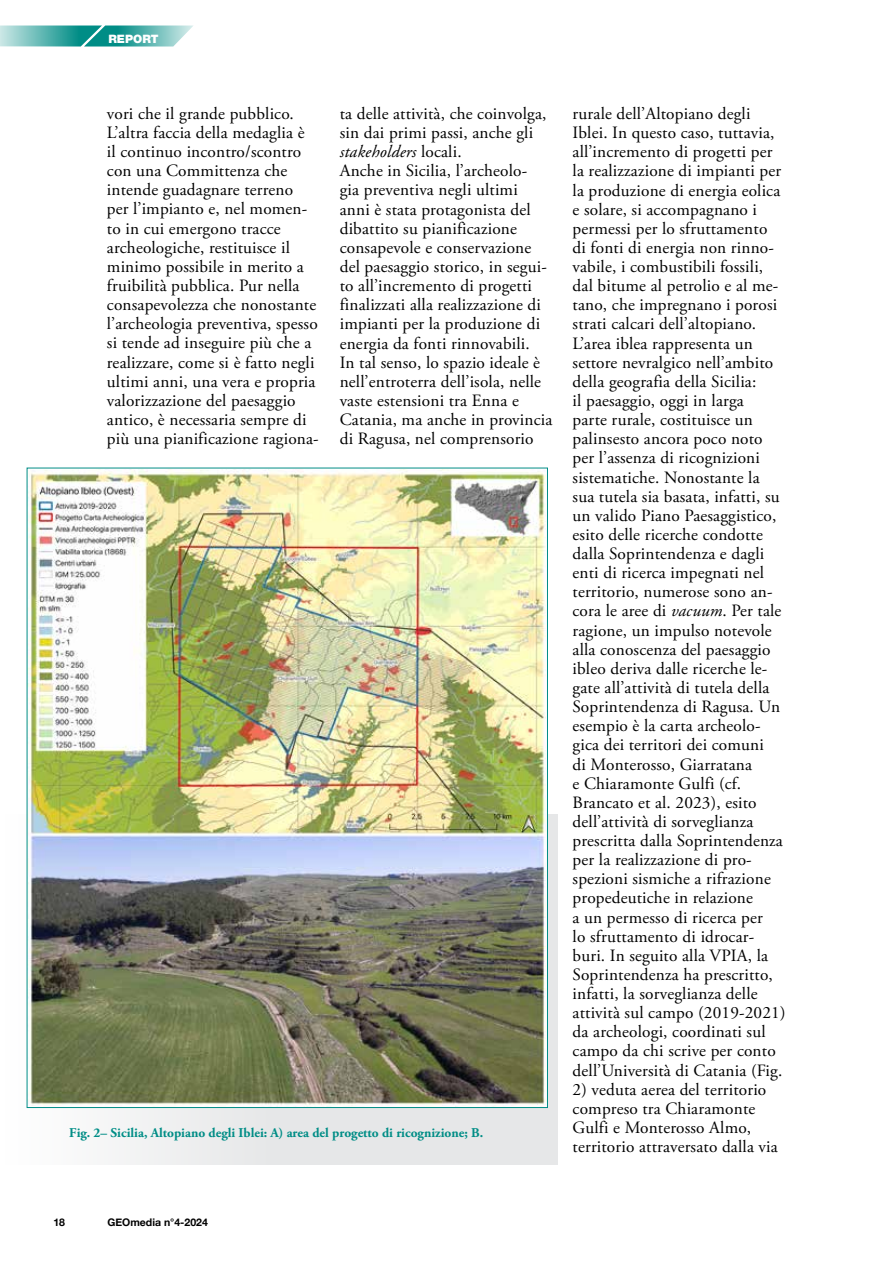
<style>
.page{position:relative;width:893px;height:1263px;background:#fff}
.page>*{position:absolute;margin:0;border:0;box-sizing:border-box;transform-origin:0 0}
.t1{font:17.25px/19.2px "Adobe Garamond Pro";color:#000}
.t2{font:17.25px/19.2px "Adobe Garamond Pro";letter-spacing:-.105em;color:#000}
.t3{font:700 13.35px "Adobe Garamond Pro";color:#008d86}
.t4{font:900 11.55px "Helvetica Neue";color:#fff}
.t5{font:700 10.5px "Helvetica Neue";color:#000}
.s1{font-style:italic}
</style>
<div class="page">
<svg style="left:0;top:26px;width:193px;height:21px;background:#5fb7b3"></svg>
<svg style="left:5px;top:814px;width:553px;height:350px;fill:#e8e9ea"></svg>
<img style="left:29px;top:470px;width:517px;height:636px">
<p class="t4" style="left:108px;top:32px;width:52px">REPORT</p>
<p class="t2" style="left:107px;top:104px;width:213px">vori che il grande pubblico.<br>L’altra faccia della medaglia è<br>il continuo incontro/scontro con una Committenza che intende guadagnare terreno per l’impianto e, nel momen&shy;to in cui emergono tracce archeologiche, restituisce il minimo possibile in merito a fruibilità pubblica. Pur nella consapevolezza che nonostante l’archeologia preventiva, spesso si tende ad inseguire più che a realizzare, come si è fatto negli ultimi anni, una vera e propria valorizzazione del paesaggio antico, è necessaria sempre di più una pianificazione ragiona-</p>
<p class="t1" style="left:340px;top:104px;width:214px">ta delle attività, che coinvolga, sin dai primi passi, anche gli <span class="s1">stakeholders</span> locali.<br>Anche in Sicilia, l’archeolo-<br>gia preventiva negli ultimi<br>anni è stata protagonista del dibattito su pianificazione consapevole e conservazione del paesaggio storico, in segui&shy;to all’incremento di progetti finalizzati alla realizzazione di impianti per la produzione di energia da fonti rinnovabili.<br>In tal senso, lo spazio ideale è nell’entroterra dell’isola, nelle vaste estensioni tra Enna e<br>Catania, ma anche in provincia di Ragusa, nel comprensorio</p>
<p class="t1" style="left:573px;top:105px;width:214px">rurale dell’Altopiano degli<br>Iblei. In questo caso, tuttavia, all’incremento di progetti per la realizzazione di impianti per la produzione di energia eolica e solare, si accompagnano i permessi per lo sfruttamento<br>di fonti di energia non rinno&shy;vabile, i combustibili fossili, dal bitume al petrolio e al me&shy;tano, che impregnano i porosi strati calcari dell’altopiano.<br>L’area iblea rappresenta un settore nevralgico nell’ambito della geografia della Sicilia:<br>il paesaggio, oggi in larga<br>parte rurale, costituisce un palinsesto ancora poco noto per l’assenza di ricognizioni sistematiche. Nonostante la sua tutela sia basata, infatti, su un valido Piano Paesaggistico, esito delle ricerche condotte dalla Soprintendenza e dagli enti di ricerca impegnati nel territorio, numerose sono an&shy;cora le aree di <span class="s1">vacuum</span>. Per tale ragione, un impulso notevole alla conoscenza del paesaggio ibleo deriva dalle ricerche le&shy;gate all’attività di tutela della<br>Soprintendenza di Ragusa. Un esempio è la carta archeolo&shy;gica dei territori dei comuni<br>di Monterosso, Giarratana<br>e Chiaramonte Gulfi (cf.<br>Brancato et al. 2023), esito dell’attività di sorveglianza prescritta dalla Soprintendenza per la realizzazione di pro&shy;spezioni sismiche a rifrazione propedeutiche in relazione<br>a un permesso di ricerca per<br>lo sfruttamento di idrocar&shy;buri. In seguito alla VPIA, la<br>Soprintendenza ha prescritto, infatti, la sorveglianza delle attività sul campo (2019-2021) da archeologi, coordinati sul campo da chi scrive per conto dell’Università di Catania (Fig.</p>
<p class="t1" style="left:573px;top:1080px;width:207px">2) veduta aerea del territorio compreso tra Chiaramonte<br>Gulfi e Monterosso Almo, territorio attraversato dalla via</p>
<p class="t3" style="left:69px;top:1125px;width:415px">Fig. 2– Sicilia, Altopiano degli Iblei: A) area del progetto di ricognizione; B.</p>
<p class="t5" style="left:53px;top:1214px;width:13px">18</p>
<p class="t5" style="left:107px;top:1214px;width:102px">GEOmedia n°4-2024</p>
</div>
